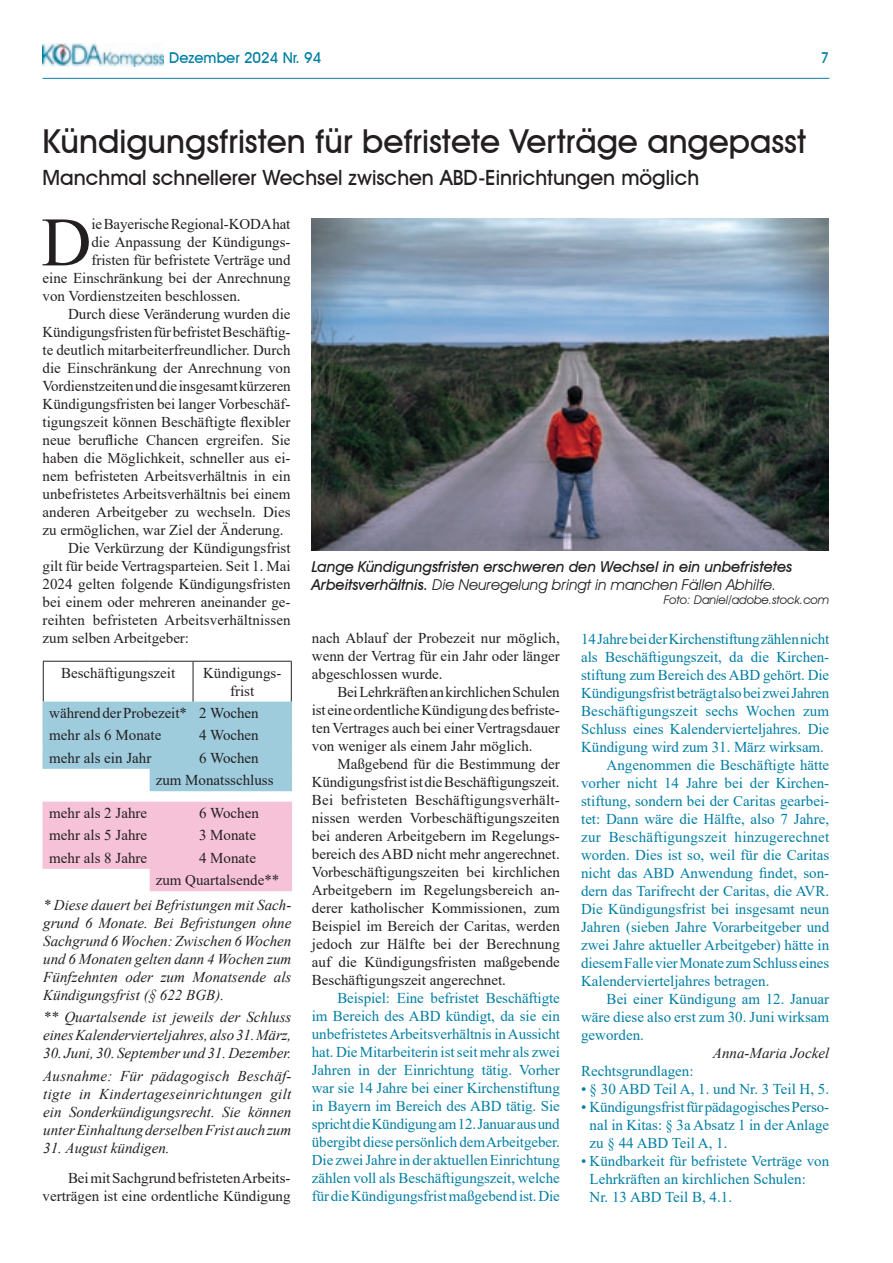
<style>
.page{position:relative;width:893px;height:1263px;background:#fff}
.page>*{position:absolute;margin:0;border:0;box-sizing:border-box;transform-origin:0 0}
.t1{font:69.3px "Times New Roman";color:#231f20}
.t2{font:500 33px "Avant Garde IT Cby BT";color:#231f20}
.t3{font:500 21px "Avant Garde IT Cby BT";color:#231f20}
.t4{font:15px/18px "Times New Roman";color:#231f20;text-align:justify}
.t5{font:15px/18px "Times New Roman";color:#007ea3;text-align:justify}
.t6{font:italic 15px/18px "Times New Roman";color:#231f20;text-align:justify}
.t7{font:italic 500 15px/18px "Avant Garde IT Cby BT";color:#231f20}
.t8{font:500 15px "Avant Garde IT Cby BT";color:#007ea3}
.t9{font:italic 12px "Avant Garde IT Cby BT";color:#231f20}
.s1{font-weight:400}
</style>
<div class="page">
<hr style="left:43px;top:78px;width:786px;height:1px;background:#007ea3">
<img style="left:43px;top:44px;width:121px;height:22px">
<hr style="left:43px;top:661px;width:107px;height:1px;background:#231f20">
<hr style="left:43px;top:662px;width:1px;height:40px;background:#231f20">
<hr style="left:150px;top:661px;width:43px;height:1px;background:#231f20">
<hr style="left:193px;top:661px;width:99px;height:1px;background:#231f20">
<hr style="left:193px;top:662px;width:1px;height:40px;background:#231f20">
<hr style="left:291px;top:662px;width:1px;height:40px;background:#231f20">
<svg style="left:43px;top:702px;width:249px;height:89px;background:#a8d1e0"></svg>
<svg style="left:43px;top:802px;width:249px;height:89px;background:#f6c8dc"></svg>
<img style="left:312px;top:219px;width:516px;height:331px">
<p class="t8" style="left:169px;top:49px;width:154px">Dezember 2024 Nr. 94</p>
<p class="t8" style="left:821px;top:49px;width:10px">7</p>
<h2 class="t2" style="left:43px;top:121px;width:765px">Kündigungsfristen für befristete Verträge angepasst</h2>
<h3 class="t3" style="left:43px;top:165px;width:658px">Manchmal schnellerer Wechsel zwischen ABD-Einrichtungen möglich</h3>
<h1 class="t1" style="left:41px;top:193px;width:52px">D</h1>
<p class="t4" style="left:91px;top:215px;width:201px">ie Bayerische Regional-KODA hat</p>
<p class="t4" style="left:91px;top:233px;width:201px">die Anpassung der Kündigungs-</p>
<p class="t4" style="left:91px;top:251px;width:201px">fristen für befristete Verträge und</p>
<p class="t4" style="left:43px;top:269px;width:250px">eine Einschränkung bei der Anrechnung</p>
<p class="t4" style="left:43px;top:287px;width:200px">von Vordienstzeiten beschlossen.</p>
<p class="t4" style="left:68px;top:305px;width:224px">Durch diese Veränderung wurden die</p>
<p class="t4" style="left:43px;top:323px;width:250px">Kündigungsfristen für befristet Beschäftig-</p>
<p class="t4" style="left:43px;top:341px;width:250px">te deutlich mitarbeiterfreundlicher. Durch</p>
<p class="t4" style="left:43px;top:359px;width:250px">die Einschränkung der Anrechnung von</p>
<p class="t4" style="left:43px;top:377px;width:250px">Vordienstzeiten und die insgesamt kürzeren</p>
<p class="t4" style="left:43px;top:395px;width:250px">Kündigungsfristen bei langer Vorbeschäf-</p>
<p class="t4" style="left:43px;top:413px;width:250px">tigungszeit können Beschäftigte flexibler</p>
<p class="t4" style="left:43px;top:431px;width:250px">neue berufliche Chancen ergreifen. Sie</p>
<p class="t4" style="left:43px;top:449px;width:250px">haben die Möglichkeit, schneller aus ei-</p>
<p class="t4" style="left:43px;top:467px;width:250px">nem befristeten Arbeitsverhältnis in ein</p>
<p class="t4" style="left:43px;top:485px;width:250px">unbefristetes Arbeitsverhältnis bei einem</p>
<p class="t4" style="left:43px;top:503px;width:250px">anderen Arbeitgeber zu wechseln. Dies</p>
<p class="t4" style="left:43px;top:521px;width:243px">zu ermöglichen, war Ziel der Änderung.</p>
<p class="t4" style="left:68px;top:539px;width:224px">Die Verkürzung der Kündigungsfrist</p>
<p class="t4" style="left:43px;top:557px;width:250px">gilt für beide Vertragsparteien. Seit 1. Mai</p>
<p class="t4" style="left:43px;top:575px;width:250px">2024 gelten folgende Kündigungsfristen</p>
<p class="t4" style="left:43px;top:593px;width:250px">bei einem oder mehreren aneinander ge-</p>
<p class="t4" style="left:43px;top:611px;width:250px">reihten befristeten Arbeitsverhältnissen</p>
<p class="t4" style="left:43px;top:629px;width:148px">zum selben Arbeitgeber:</p>
<p class="t4" style="left:312px;top:628px;width:250px">nach Ablauf der Probezeit nur möglich, wenn der Vertrag für ein Jahr oder länger abgeschlossen wurde.</p>
<p class="t4" style="left:312px;top:682px;width:250px;text-indent:26px">Bei Lehrkräften an kirchlichen Schulen ist eine ordentliche Kündigung des befriste&shy;ten Vertrages auch bei einer Vertragsdauer von weniger als einem Jahr möglich.</p>
<p class="t4" style="left:312px;top:754px;width:250px;text-indent:26px">Maßgebend für die Bestimmung der Kündigungsfrist ist die Beschäftigungszeit.<br>Bei befristeten Beschäftigungsverhält&shy;nissen werden Vorbeschäftigungszeiten bei anderen Arbeitgebern im Regelungs&shy;bereich des ABD nicht mehr angerechnet.<br>Vorbeschäftigungszeiten bei kirchlichen Arbeitgebern im Regelungsbereich an&shy;derer katholischer Kommissionen, zum Beispiel im Bereich der Caritas, werden jedoch zur Hälfte bei der Berechnung auf die Kündigungsfristen maßgebende Beschäftigungszeit angerechnet.</p>
<p class="t5" style="left:312px;top:988px;width:250px;text-indent:25px">Beispiel: Eine befristet Beschäftigte im Bereich des ABD kündigt, da sie ein unbefristetes Arbeitsverhältnis in Aussicht hat. Die Mitarbeiterin ist seit mehr als zwei Jahren in der Einrichtung tätig. Vorher war sie 14 Jahre bei einer Kirchenstiftung in Bayern im Bereich des ABD tätig. Sie spricht die Kündigung am 12. Januar aus und übergibt diese persönlich dem Arbeitgeber.<br>Die zwei Jahre in der aktuellen Einrichtung zählen voll als Beschäftigungszeit, welche für die Kündigungsfrist maßgebend ist. Die</p>
<p class="t7" style="left:312px;top:557px;width:482px">Lange Kündigungsfristen erschweren den Wechsel in ein unbefristetes<br>Arbeitsverhältnis. <span class="s1">Die Neuregelung bringt in manchen Fällen Abhilfe.</span></p>
<p class="t9" style="left:664px;top:593px;width:167px">Foto: Daniel/adobe.stock.com</p>
<p class="t5" style="left:581px;top:629px;width:250px">14 Jahre bei der Kirchenstiftung zählen nicht</p>
<p class="t5" style="left:581px;top:647px;width:250px">als Beschäftigungszeit, da die Kirchen-</p>
<p class="t5" style="left:581px;top:665px;width:250px">stiftung zum Bereich des ABD gehört. Die</p>
<p class="t5" style="left:581px;top:683px;width:250px">Kündigungsfrist beträgt also bei zwei Jahren</p>
<p class="t5" style="left:581px;top:701px;width:250px">Beschäftigungszeit sechs Wochen zum</p>
<p class="t5" style="left:581px;top:719px;width:250px">Schluss eines Kalendervierteljahres. Die</p>
<p class="t5" style="left:581px;top:737px;width:244px">Kündigung wird zum 31. März wirksam.</p>
<p class="t5" style="left:607px;top:755px;width:224px">Angenommen die Beschäftigte hätte</p>
<p class="t5" style="left:581px;top:773px;width:250px">vorher nicht 14 Jahre bei der Kirchen-</p>
<p class="t5" style="left:581px;top:791px;width:250px">stiftung, sondern bei der Caritas gearbei-</p>
<p class="t5" style="left:581px;top:809px;width:250px">tet: Dann wäre die Hälfte, also 7 Jahre,</p>
<p class="t5" style="left:581px;top:827px;width:250px">zur Beschäftigungszeit hinzugerechnet</p>
<p class="t5" style="left:581px;top:845px;width:250px">worden. Dies ist so, weil für die Caritas</p>
<p class="t5" style="left:581px;top:863px;width:250px">nicht das ABD Anwendung findet, son-</p>
<p class="t5" style="left:581px;top:881px;width:250px">dern das Tarifrecht der Caritas, die AVR.</p>
<p class="t5" style="left:581px;top:899px;width:250px">Die Kündigungsfrist bei insgesamt neun</p>
<p class="t5" style="left:581px;top:917px;width:250px">Jahren (sieben Jahre Vorarbeitgeber und</p>
<p class="t5" style="left:581px;top:935px;width:250px">zwei Jahre aktueller Arbeitgeber) hätte in</p>
<p class="t5" style="left:581px;top:953px;width:250px">diesem Falle vier Monate zum Schluss eines</p>
<p class="t5" style="left:581px;top:971px;width:190px">Kalendervierteljahres betragen.</p>
<p class="t5" style="left:607px;top:989px;width:224px">Bei einer Kündigung am 12. Januar</p>
<p class="t5" style="left:581px;top:1007px;width:250px">wäre diese also erst zum 30. Juni wirksam</p>
<p class="t5" style="left:581px;top:1025px;width:64px">geworden.</p>
<p class="t6" style="left:713px;top:1043px;width:118px">Anna-Maria Jockel</p>
<p class="t5" style="left:581px;top:1061px;width:114px">Rechtsgrundlagen:</p>
<p class="t5" style="left:581px;top:1079px;width:250px">• § 30 ABD Teil A, 1. und Nr. 3 Teil H, 5.</p>
<p class="t5" style="left:590px;top:1097px;width:241px;text-indent:-8px">• Kündigungsfrist für pädagogisches Perso&shy;nal in Kitas: § 3a Absatz 1 in der Anlage zu § 44 ABD Teil A, 1.</p>
<p class="t5" style="left:590px;top:1151px;width:241px;text-align:left;text-indent:-8px">• Kündbarkeit für befristete Verträge von<br>Lehrkräften an kirchlichen Schulen:<br>Nr. 13 ABD Teil B, 4.1.</p>
<p class="t4" style="left:61px;top:663px;width:116px">Beschäftigungszeit</p>
<p class="t4" style="left:203px;top:663px;width:80px;text-align:center">Kündigungs&shy;frist</p>
<p class="t4" style="left:49px;top:701px;width:211px;line-height:22.4px">während der Probezeit* 2 Wochen mehr als 6 Monate</p>
<p class="t4" style="left:199px;top:726px;width:61px">4 Wochen</p>
<p class="t4" style="left:49px;top:748px;width:104px">mehr als ein Jahr</p>
<p class="t4" style="left:156px;top:746px;width:119px;line-height:22.4px;text-indent:43px">6 Wochen zum Monatsschluss</p>
<p class="t4" style="left:49px;top:803px;width:99px">mehr als 2 Jahre</p>
<p class="t4" style="left:199px;top:803px;width:61px">6 Wochen</p>
<p class="t4" style="left:49px;top:826px;width:99px">mehr als 5 Jahre</p>
<p class="t4" style="left:199px;top:826px;width:59px">3 Monate</p>
<p class="t4" style="left:49px;top:848px;width:99px">mehr als 8 Jahre</p>
<p class="t4" style="left:156px;top:846px;width:125px;line-height:22.4px;text-indent:43px">4 Monate zum Quartalsende**</p>
<p class="t6" style="left:43px;top:896px;width:250px">* Diese dauert bei Befristungen mit Sach&shy;grund 6 Monate. Bei Befristungen ohne Sachgrund 6 Wochen: Zwischen 6 Wochen und 6 Monaten gelten dann 4 Wochen zum Fünfzehnten oder zum Monatsende als Kündigungsfrist (§ 622 BGB).</p>
<p class="t6" style="left:43px;top:1008px;width:250px">** Quartalsende ist jeweils der Schluss eines Kalendervierteljahres, also 31. März,</p>
<p class="t6" style="left:43px;top:1042px;width:250px;line-height:22.2px">30. Juni, 30. September und 31. Dezember.<br>Ausnahme: Für pädagogisch Beschäf-</p>
<p class="t6" style="left:43px;top:1084px;width:250px">tigte in Kindertageseinrichtungen gilt ein Sonderkündigungsrecht. Sie können unter Einhaltung derselben Frist auch zum</p>
<p class="t6" style="left:43px;top:1138px;width:128px">31. August kündigen.</p>
<p class="t4" style="left:43px;top:1169px;width:250px;text-align:right">Bei mit Sachgrund befristeten Arbeits&shy;verträgen ist eine ordentliche Kündigung</p>
</div>
